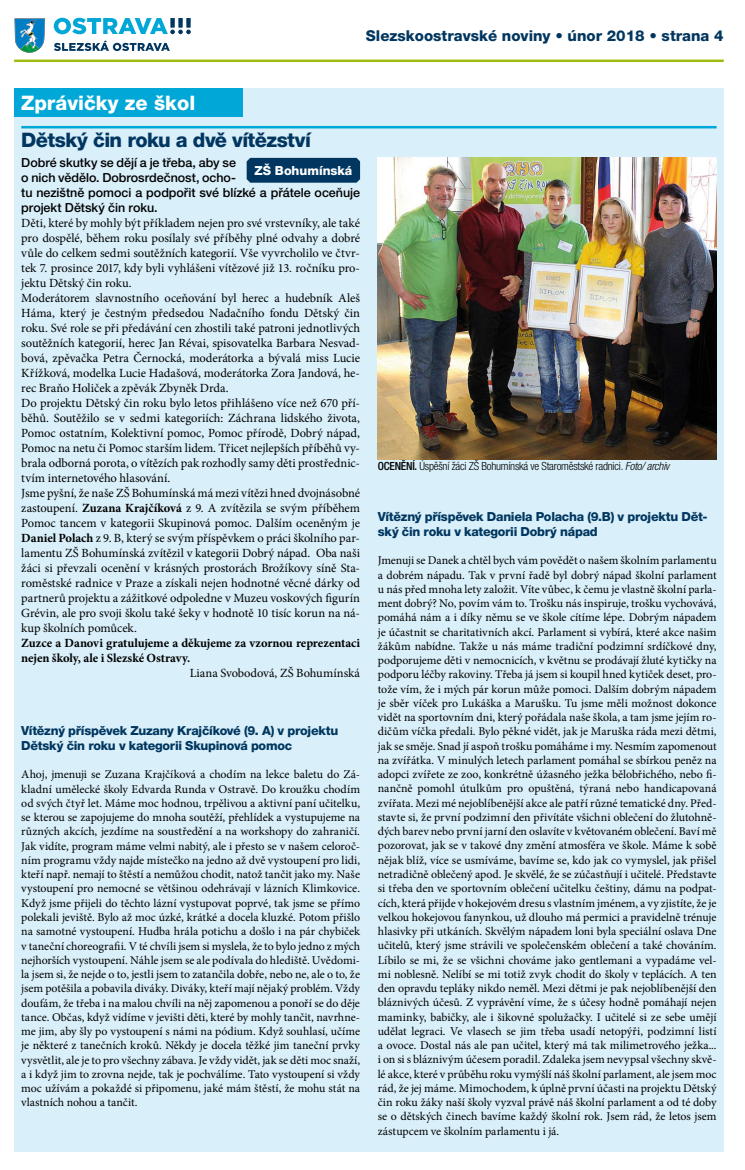
<style>
.page{position:relative;width:745px;height:1170px;background:#fff}
.page>*{position:absolute;margin:0;border:0;box-sizing:border-box;transform-origin:0 0}
.t1{font:800 20px "Helvetica Neue LT Pro";letter-spacing:-.03em;color:#00365f}
.t2{font:800 20px "Helvetica Neue LT Pro";color:#fff}
.t3{font:800 15px "Helvetica Neue LT Pro";color:#00365f}
.t4{font:12.5px/15px "Minion Pro";letter-spacing:-.005em;color:#000}
.t5{font:800 12.5px/15px "Helvetica Neue LT Pro";letter-spacing:-.02em;color:#00365f}
.t6{font:500 12.5px/15px "Helvetica Neue LT Pro";letter-spacing:-.005em;color:#000}
.t7{font:700 12.5px/15px "Minion Pro";letter-spacing:-.005em;color:#000}
.t8{font:800 12.5px "Helvetica Neue LT Pro";color:#fff}
.t9{font:11.88px/14.2px "Minion Pro";letter-spacing:-.005em;color:#000;text-align:justify}
.t10{font:300 condensed 11.25px "Helvetica Neue LT Pro";letter-spacing:-.02em;color:#000}
.s1{font-weight:700}
.s2{font-weight:500}
.s3{font-style:italic}
</style>
<div class="page">
<div style="left:14px;top:89px;width:709px;height:1063px;background:#d9eff9"></div>
<div style="left:14px;top:89px;width:229px;height:28px;background:#00a7d7"></div>
<svg style="left:14px;top:18px;width:31px;height:35px"></svg>
<svg style="left:54px;top:18px;width:137px;height:16px"></svg>
<svg style="left:54px;top:40px;width:116px;height:11px"></svg>
<hr style="left:14px;top:60px;width:709px;height:2px;background:#a0bb0f">
<div style="left:246px;top:158px;width:114px;height:25px;background:#00365f"></div>
<hr style="left:21px;top:126px;width:695px;height:2px;background:#00a7d7">
<img style="left:377px;top:158px;width:339px;height:301px">
<h1 class="t2" style="left:21px;top:91px;width:176px">Zprávičky ze škol</h1>
<p class="t3" style="left:365px;top:27px;width:359px">Slezskoostravské noviny • únor 2018 • strana 4</p>
<h1 class="t1" style="left:21px;top:128px;width:291px">Dětský čin roku a dvě vítězství</h1>
<p class="t8" style="left:254px;top:163px;width:99px">ZŠ Bohumínská</p>
<p class="t6" style="left:21px;top:155px;width:340px">Dobré skutky se dějí a je třeba, aby se<br>o nich vědělo. Dobrosrdečnost, ocho-<br>tu nezištně pomoci a podpořit své blízké a přátele oceňuje projekt Dětský čin roku.</p>
<p class="t4" style="left:21px;top:215px;width:340px">Děti, které by mohly být příkladem nejen pro své vrstevníky, ale také pro dospělé, během roku posílaly své příběhy plné odvahy a dobré vůle do celkem sedmi soutěžních kategorií. Vše vyvrcholilo ve čtvr&shy;tek 7. prosince 2017, kdy byli vyhlášeni vítězové již 13. ročníku pro&shy;jektu Dětský čin roku.<br>Moderátorem slavnostního oceňování byl herec a hudebník Aleš Háma, který je čestným předsedou Nadačního fondu Dětský čin roku. Své role se při předávání cen zhostili také patroni jednotlivých soutěžních kategorií, herec Jan Révai, spisovatelka Barbara Nesvad&shy;bová, zpěvačka Petra Černocká, moderátorka a bývalá miss Lucie Křížková, modelka Lucie Hadašová, moderátorka Zora Jandová, he&shy;rec Braňo Holiček a zpěvák Zbyněk Drda.<br>Do projektu Dětský čin roku bylo letos přihlášeno více než 670 pří&shy;běhů. Soutěžilo se v sedmi kategoriích: Záchrana lidského života, Pomoc ostatním, Kolektivní pomoc, Pomoc přírodě, Dobrý nápad, Pomoc na netu či Pomoc starším lidem. Třicet nejlepších příběhů vy&shy;brala odborná porota, o vítězích pak rozhodly samy děti prostřednic&shy;tvím internetového hlasování.<br>Jsme pyšní, že naše ZŠ Bohumínská má mezi vítězi hned dvojnásobné zastoupení. <span class="s1">Zuzana Krajčíková</span> z 9. A zvítězila se svým příběhem Pomoc tancem v kategorii Skupinová pomoc. Dalším oceněným je <span class="s1">Daniel Polach</span> z 9. B, který se svým příspěvkem o práci školního par&shy;lamentu ZŠ Bohumínská zvítězil v kategorii Dobrý nápad. Oba naši žáci si převzali ocenění v krásných prostorách Brožíkovy síně Sta&shy;roměstské radnice v Praze a získali nejen hodnotné věcné dárky od partnerů projektu a zážitkové odpoledne v Muzeu voskových figurín Grévin, ale pro svoji školu také šeky v hodnotě 10 tisíc korun na ná&shy;kup školních pomůcek.</p>
<p class="t7" style="left:21px;top:635px;width:340px">Zuzce a Danovi gratulujeme a děkujeme za vzornou reprezentaci nejen školy, ale i Slezské Ostravy.</p>
<p class="t4" style="left:190px;top:665px;width:172px">Liana Svobodová, ZŠ Bohumínská</p>
<p class="t5" style="left:21px;top:722px;width:318px">Vítězný příspěvek Zuzany Krajčíkové (9. A) v projektu<br>Dětský čin roku v kategorii Skupinová pomoc</p>
<p class="t9" style="left:21px;top:767px;width:340px">Ahoj, jmenuji se Zuzana Krajčíková a chodím na lekce baletu do Zá&shy;kladní umělecké školy Edvarda Runda v Ostravě. Do kroužku chodím od svých čtyř let. Máme moc hodnou, trpělivou a aktivní paní učitelku, se kterou se zapojujeme do mnoha soutěží, přehlídek a vystupujeme na různých akcích, jezdíme na soustředění a na workshopy do zahraničí.<br>Jak vidíte, program máme velmi nabitý, ale i přesto se v našem celoroč&shy;ním programu vždy najde místečko na jedno až dvě vystoupení pro lidi, kteří např. nemají to štěstí a nemůžou chodit, natož tančit jako my. Naše vystoupení pro nemocné se většinou odehrávají v lázních Klimkovice.<br>Když jsme přijeli do těchto lázní vystupovat poprvé, tak jsme se přímo polekali jeviště. Bylo až moc úzké, krátké a docela kluzké. Potom přišlo na samotné vystoupení. Hudba hrála potichu a došlo i na pár chybiček v taneční choreografii. V té chvíli jsem si myslela, že to bylo jedno z mých nejhorších vystoupení. Náhle jsem se ale podívala do hlediště. Uvědomi&shy;la jsem si, že nejde o to, jestli jsem to zatančila dobře, nebo ne, ale o to, že jsem potěšila a pobavila diváky. Diváky, kteří mají nějaký problém. Vždy doufám, že třeba i na malou chvíli na něj zapomenou a ponoří se do děje tance. Občas, když vidíme v jevišti děti, které by mohly tančit, navrhne&shy;me jim, aby šly po vystoupení s námi na pódium. Když souhlasí, učíme je některé z tanečních kroků. Někdy je docela těžké jim taneční prvky vysvětlit, ale je to pro všechny zábava. Je vždy vidět, jak se děti moc snaží, a i když jim to zrovna nejde, tak je pochválíme. Tato vystoupení si vždy moc užívám a pokaždé si připomenu, jaké mám štěstí, že mohu stát na vlastních nohou a tančit.</p>
<p class="t10" style="left:377px;top:460px;width:293px"><span class="s2">OCENĚNÍ.</span> Úspěšní žáci ZŠ Bohumínská ve Staroměstské radnici. <span class="s3">Foto/ archiv</span></p>
<p class="t5" style="left:377px;top:508px;width:331px">Vítězný příspěvek Daniela Polacha (9.B) v projektu Dět&shy;ský čin roku v kategorii Dobrý nápad</p>
<p class="t9" style="left:377px;top:553px;width:340px">Jmenuji se Danek a chtěl bych vám povědět o našem školním parlamentu a dobrém nápadu. Tak v první řadě byl dobrý nápad školní parlament u nás před mnoha lety založit. Víte vůbec, k čemu je vlastně školní parla&shy;ment dobrý? No, povím vám to. Trošku nás inspiruje, trošku vychovává, pomáhá nám a i díky němu se ve škole cítíme lépe. Dobrým nápadem je účastnit se charitativních akcí. Parlament si vybírá, které akce našim žákům nabídne. Takže u nás máme tradiční podzimní srdíčkové dny, podporujeme děti v nemocnicích, v květnu se prodávají žluté kytičky na podporu léčby rakoviny. Třeba já jsem si koupil hned kytiček deset, pro&shy;tože vím, že i mých pár korun může pomoci. Dalším dobrým nápadem je sběr víček pro Lukáška a Marušku. Tu jsme měli možnost dokonce vidět na sportovním dni, který pořádala naše škola, a tam jsme jejím ro&shy;dičům víčka předali. Bylo pěkné vidět, jak je Maruška ráda mezi dětmi, jak se směje. Snad jí aspoň trošku pomáháme i my. Nesmím zapomenout na zvířátka. V minulých letech parlament pomáhal se sbírkou peněz na adopci zvířete ze zoo, konkrétně úžasného ježka bělobřichého, nebo fi&shy;nančně pomohl útulkům pro opuštěná, týraná nebo handicapovaná zvířata. Mezi mé nejoblíbenější akce ale patří různé tematické dny. Před&shy;stavte si, že první podzimní den přivítáte všichni oblečení do žlutohně&shy;dých barev nebo první jarní den oslavíte v květovaném oblečení. Baví mě pozorovat, jak se v takové dny změní atmosféra ve škole. Máme k sobě nějak blíž, více se usmíváme, bavíme se, kdo jak co vymyslel, jak přišel netradičně oblečený apod. Je skvělé, že se zúčastňují i učitelé. Představte si třeba den ve sportovním oblečení učitelku češtiny, dámu na podpat&shy;cích, která přijde v hokejovém dresu s vlastním jménem, a vy zjistíte, že je velkou hokejovou fanynkou, už dlouho má permici a pravidelně trénuje hlasivky při utkáních. Skvělým nápadem loni byla speciální oslava Dne učitelů, který jsme strávili ve společenském oblečení a také chováním.<br>Líbilo se mi, že se všichni chováme jako gentlemani a vypadáme vel&shy;mi noblesně. Nelíbí se mi totiž zvyk chodit do školy v teplácích. A ten den opravdu tepláky nikdo neměl. Mezi dětmi je pak nejoblíbenější den bláznivých účesů. Z vyprávění víme, že s účesy hodně pomáhají nejen maminky, babičky, ale i šikovné spolužačky. I učitelé si ze sebe umějí udělat legraci. Ve vlasech se jim třeba usadí netopýři, podzimní listí a ovoce. Dostal nás ale pan učitel, který má tak milimetrového ježka... i on si s bláznivým účesem poradil. Zdaleka jsem nevypsal všechny skvě&shy;lé akce, které v průběhu roku vymýšlí náš školní parlament, ale jsem moc rád, že jej máme. Mimochodem, k úplně první účasti na projektu Dětský čin roku žáky naší školy vyzval právě náš školní parlament a od té doby se o dětských činech bavíme každý školní rok. Jsem rád, že letos jsem zástupcem ve školním parlamentu i já.</p>
</div>
